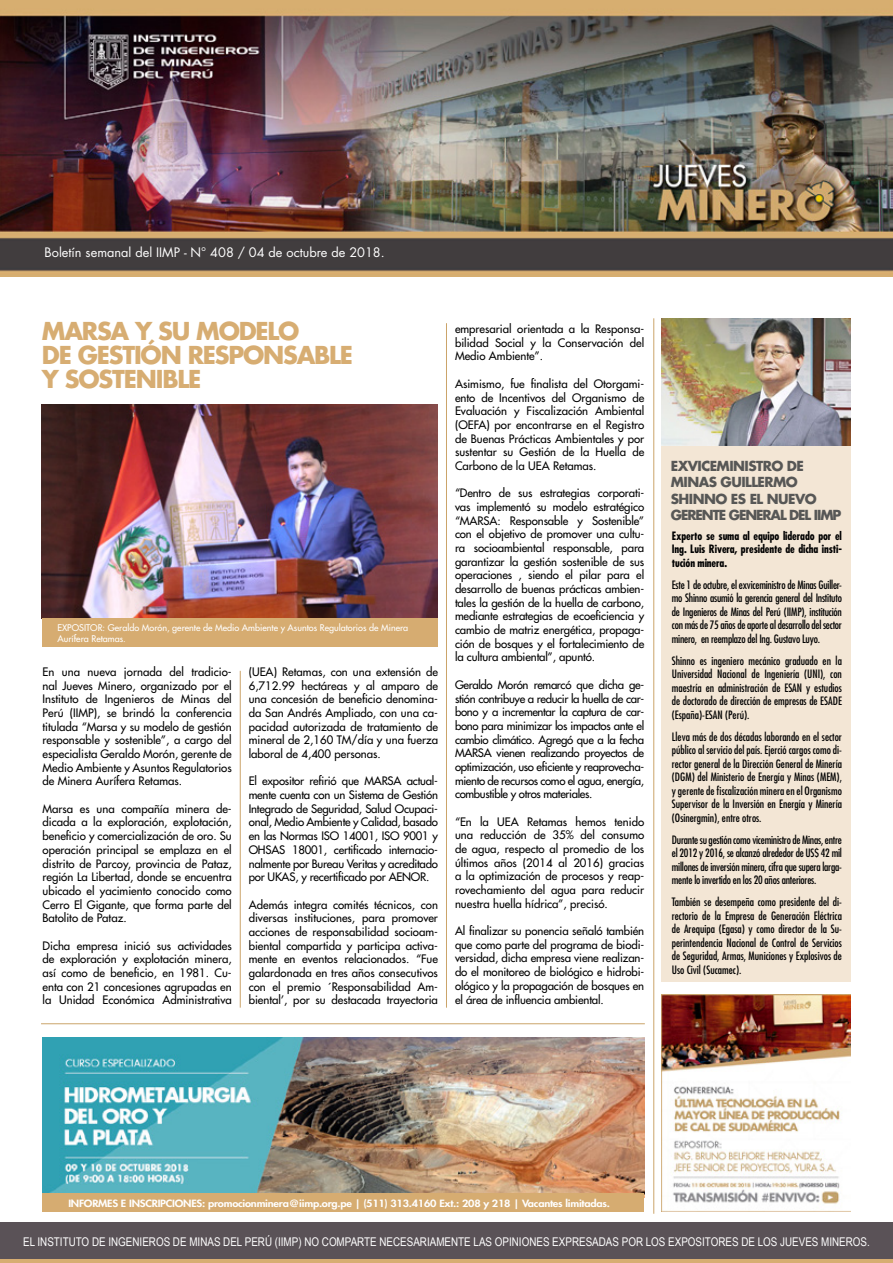
<style>
.page{position:relative;width:893px;height:1263px;background:#fff}
.page>*{position:absolute;margin:0;border:0;box-sizing:border-box;transform-origin:0 0}
.t1{font:700 24px/24px "Futura Std";letter-spacing:-.05em;color:#d7ad72}
.t2{font:700 13.5px/16.5px "Futura Std";letter-spacing:-.04em;color:#575756}
.t3{font:12.75px "Futura Std";color:#fff}
.t4{font:12px "Arial Narrow";color:#fff}
.t5{font:500 11.4px/13.6px "Futura Std";color:#000;text-align:justify}
.t6{font:condensed 11.25px/13.5px "Futura Std";color:#000;text-align:justify}
.t7{font:700 condensed 11.25px/13.5px "Futura Std";letter-spacing:-.01em;color:#000;text-align:justify}
.t8{font:800 9.75px "Futura Std";letter-spacing:-.02em;color:#fff;scale:1.13 1}
.t9{font:500 9px/10.5px "Futura Std";color:#fff}
</style>
<div class="page">
<div style="left:661px;top:318px;width:189px;height:664px;background:#f3e6d5"></div>
<img style="left:0;top:0;width:892px;height:276px">
<div style="left:0;top:1222px;width:893px;height:41px;background:#d7ad72"></div>
<div style="left:0;top:1222px;width:893px;height:37px;background:#5a5257"></div>
<img style="left:42px;top:405px;width:396px;height:213px">
<img style="left:661px;top:318px;width:189px;height:127px">
<hr style="left:240px;top:671px;width:1px;height:337px;background:#cba46a">
<hr style="left:41px;top:1023px;width:604px;height:1px;background:#cba46a">
<hr style="left:446px;top:323px;width:1px;height:685px;background:#cba46a">
<hr style="left:653px;top:318px;width:1px;height:896px;background:#cba46a">
<div style="left:43px;top:618px;width:395px;height:29px;background:#d6ac71"></div>
<img style="left:661px;top:994px;width:189px;height:217px">
<img style="left:43px;top:1037px;width:601px;height:157px">
<div style="left:43px;top:1194px;width:601px;height:18px;background:#d6ac71"></div>
<p class="t3" style="left:45px;top:244px;width:342px">Boletín semanal del IIMP - N° 408 / 04 de octubre de 2018.</p>
<h1 class="t1" style="left:42px;top:319px;width:313px">MARSA Y SU MODELO<br>DE GESTIÓN RESPONSABLE<br>Y SOSTENIBLE</h1>
<p class="t9" style="left:57px;top:623px;width:352px">EXPOSITOR: Geraldo Morón, gerente de Medio Ambiente y Asuntos Regulatorios de Minera<br>Aurífera Retamas.</p>
<p class="t5" style="left:43px;top:665px;width:191px">En una nueva jornada del tradicio&shy;nal Jueves Minero, organizado por el Instituto de Ingenieros de Minas del Perú (IIMP), se brindó la conferencia titulada “Marsa y su modelo de gestión responsable y sostenible”, a cargo del especialista Geraldo Morón, gerente de Medio Ambiente y Asuntos Regulatorios de Minera Aurífera Retamas.</p>
<p class="t5" style="left:43px;top:802px;width:191px">Marsa es una compañía minera de&shy;dicada a la exploración, explotación, beneficio y comercialización de oro. Su operación principal se emplaza en el distrito de Parcoy, provincia de Pataz, región La Libertad, donde se encuentra ubicado el yacimiento conocido como Cerro El Gigante, que forma parte del Batolito de Pataz.</p>
<p class="t5" style="left:43px;top:939px;width:191px">Dicha empresa inició sus actividades de exploración y explotación minera, así como de beneficio, en 1981. Cu&shy;enta con 21 concesiones agrupadas en la Unidad Económica Administrativa</p>
<p class="t5" style="left:249px;top:665px;width:191px">(UEA) Retamas, con una extensión de 6,712.99 hectáreas y al amparo de una concesión de beneficio denomina&shy;da San Andrés Ampliado, con una ca&shy;pacidad autorizada de tratamiento de mineral de 2,160 TM/día y una fuerza laboral de 4,400 personas.</p>
<p class="t5" style="left:249px;top:774px;width:191px">El expositor refirió que MARSA actual&shy;mente cuenta con un Sistema de Gestión Integrado de Seguridad, Salud Ocupaci&shy;onal, Medio Ambiente y Calidad, basado en las Normas ISO 14001, ISO 9001 y OHSAS 18001, certificado internacio&shy;nalmente por Bureau Veritas y acreditado por UKAS, y recertificado por AENOR.</p>
<p class="t5" style="left:249px;top:897px;width:191px">Además integra comités técnicos, con diversas instituciones, para promover acciones de responsabilidad socioam&shy;biental compartida y participa activa&shy;mente en eventos relacionados. “Fue galardonada en tres años consecutivos con el premio ´Responsabilidad Am&shy;biental’, por su destacada trayectoria</p>
<p class="t5" style="left:455px;top:322px;width:191px">empresarial orientada a la Responsa&shy;bilidad Social y la Conservación del Medio Ambiente”.</p>
<p class="t5" style="left:455px;top:377px;width:191px">Asimismo, fue finalista del Otorgami&shy;ento de Incentivos del Organismo de Evaluación y Fiscalización Ambiental (OEFA) por encontrarse en el Registro de Buenas Prácticas Ambientales y por sustentar su Gestión de la Huella de Carbono de la UEA Retamas.</p>
<p class="t5" style="left:455px;top:486px;width:191px">“Dentro de sus estrategias corporati&shy;vas implementó su modelo estratégico “MARSA: Responsable y Sostenible” con el objetivo de promover una cultu&shy;ra socioambiental responsable, para garantizar la gestión sostenible de sus operaciones , siendo el pilar para el desarrollo de buenas prácticas ambien&shy;tales la gestión de la huella de carbono, mediante estrategias de ecoeficiencia y cambio de matriz energética, propaga&shy;ción de bosques y el fortalecimiento de la cultura ambiental”, apuntó.</p>
<p class="t5" style="left:455px;top:678px;width:191px">Geraldo Morón remarcó que dicha ge&shy;stión contribuye a reducir la huella de car&shy;bono y a incrementar la captura de car&shy;bono para minimizar los impactos ante el cambio climático. Agregó que a la fecha MARSA vienen realizando proyectos de optimización, uso eficiente y reaprovecha&shy;miento de recursos como el agua, energía, combustible y otros materiales.</p>
<p class="t5" style="left:455px;top:815px;width:191px">“En la UEA Retamas hemos tenido una reducción de 35% del consumo de agua, respecto al promedio de los últimos años (2014 al 2016) gracias a la optimización de procesos y reap&shy;rovechamiento del agua para reducir nuestra huella hídrica”, precisó.</p>
<p class="t5" style="left:455px;top:924px;width:191px">Al finalizar su ponencia señaló también que como parte del programa de biodi&shy;versidad, dicha empresa viene realizan&shy;do el monitoreo de biológico e hidrobi&shy;ológico y la propagación de bosques en el área de influencia ambiental.</p>
<p class="t2" style="left:671px;top:457px;width:172px">EXVICEMINISTRO DE<br>MINAS GUILLERMO<br>SHINNO ES EL NUEVO<br>GERENTE GENERAL DEL IIMP</p>
<p class="t7" style="left:672px;top:529px;width:172px">Experto se suma al equipo liderado por el Ing. Luis Rivera, presidente de dicha insti&shy;tución minera.</p>
<p class="t6" style="left:672px;top:578px;width:172px">Este 1 de octubre, el exviceministro de Minas Guiller&shy;mo Shinno asumió la gerencia general del Instituto de Ingenieros de Minas del Perú (IIMP), institución con más de 75 años de aporte al desarrollo del sector minero, en reemplazo del Ing. Gustavo Luyo.</p>
<p class="t6" style="left:672px;top:654px;width:172px">Shinno es ingeniero mecánico graduado en la Universidad Nacional de Ingeniería (UNI), con maestría en administración de ESAN y estudios de doctorado de dirección de empresas de ESADE (España)-ESAN (Perú).</p>
<p class="t6" style="left:672px;top:730px;width:172px">Lleva más de dos décadas laborando en el sector público al servicio del país. Ejerció cargos como di&shy;rector general de la Dirección General de Minería (DGM) del Ministerio de Energía y Minas (MEM), y gerente de fiscalización minera en el Organismo Supervisor de la Inversión en Energía y Minería (Osinergmin), entre otros.</p>
<p class="t6" style="left:672px;top:833px;width:172px">Durante su gestión como viceministro de Minas, entre el 2012 y 2016, se alcanzó alrededor de US$ 42 mil millones de inversión minera, cifra que supera larga&shy;mente lo invertido en los 20 años anteriores.</p>
<p class="t6" style="left:672px;top:895px;width:172px">También se desempeña como presidente del di&shy;rectorio de la Empresa de Generación Eléctrica de Arequipa (Egasa) y como director de la Su&shy;perintendencia Nacional de Control de Servicios de Seguridad, Armas, Municiones y Explosivos de Uso Civil (Sucamec).</p>
<p class="t8" style="left:68px;top:1197px;width:481px">INFORMES E INSCRIPCIONES: promocionminera@iimp.org.pe | (511) 313.4160 Ext.: 208 y 218 | Vacantes limitadas.</p>
<p class="t4" style="left:23px;top:1233px;width:848px">EL INSTITUTO DE INGENIEROS DE MINAS DEL PERÚ (IIMP) NO COMPARTE NECESARIAMENTE LAS OPINIONES EXPRESADAS POR LOS EXPOSITORES DE LOS JUEVES MINEROS.</p>
</div>
